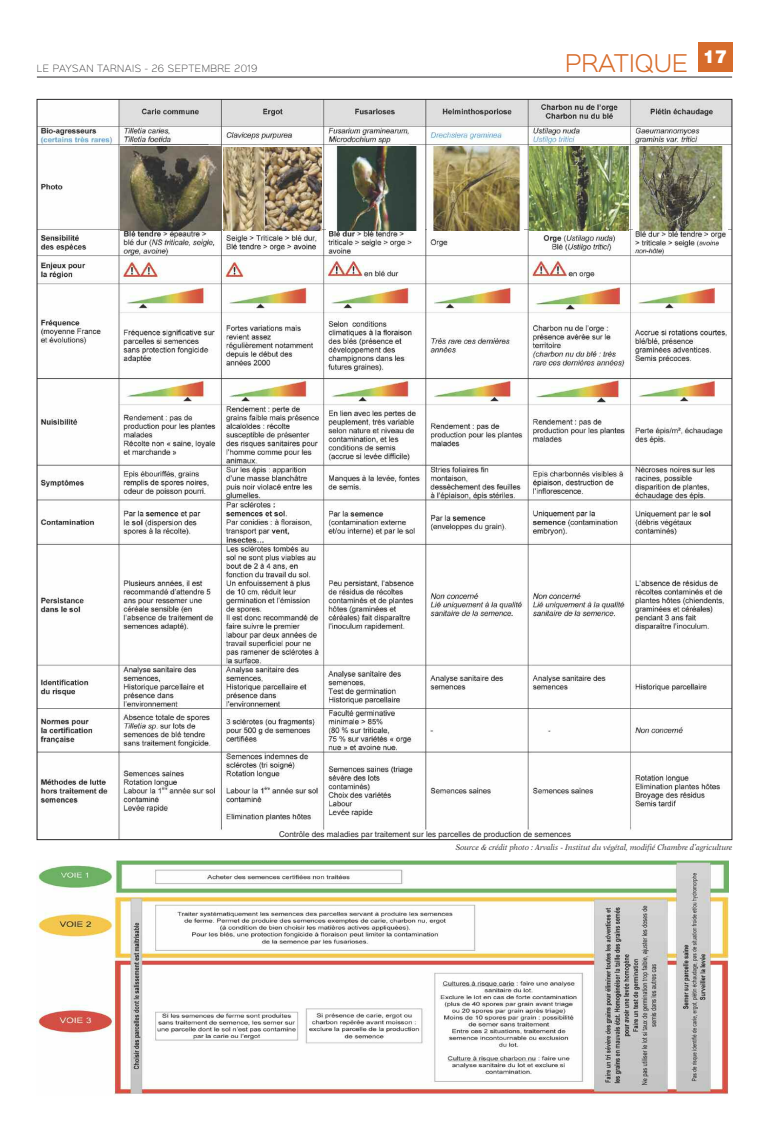
<style>
.page{position:relative;width:769px;height:1134px;background:#fff}
.page>*{position:absolute;margin:0;border:0;box-sizing:border-box;transform-origin:0 0}
.t1{font:300 22px "Sinkin Sans 300";color:#d76c2c}
.t2{font:9px "Sinkin Sans 200 X Light";letter-spacing:.05em;color:#272627}
.t3{font:italic 8px "New Aster";letter-spacing:-.005em;color:#272627;scale:.94 1}
.t4{font:8px "Helvetica";color:#272627}
</style>
<div class="page">
<div style="left:697px;top:43px;width:34px;height:29px;background:#d76c2c"></div>
<hr style="left:37px;top:77px;width:694px;height:1px;background:#272627">
<img style="left:39px;top:101px;width:690px;height:737px">
<img style="left:120px;top:146px;width:101px;height:84px">
<img style="left:223px;top:147px;width:98px;height:83px">
<img style="left:326px;top:146px;width:98px;height:84px">
<img style="left:427px;top:146px;width:96px;height:84px">
<img style="left:529px;top:146px;width:99px;height:84px">
<img style="left:633px;top:146px;width:94px;height:84px">
<img style="left:37px;top:860px;width:690px;height:235px">
<p class="t2" style="left:37px;top:65px;width:222px">LE PAYSAN TARNAIS - 26 SEPTEMBRE 2019</p>
<h1 class="t1" style="left:564px;top:54px;width:163px">PRATIQUE <sup>17</sup></h1>
<p class="t4" style="left:279px;top:831px;width:293px">Contrôle des maladies par traitement sur les parcelles de production de semences</p>
<p class="t3" style="left:455px;top:844px;width:296px">Source &amp; crédit photo : Arvalis - Institut du végétal, modifié Chambre d’agriculture</p>
</div>
